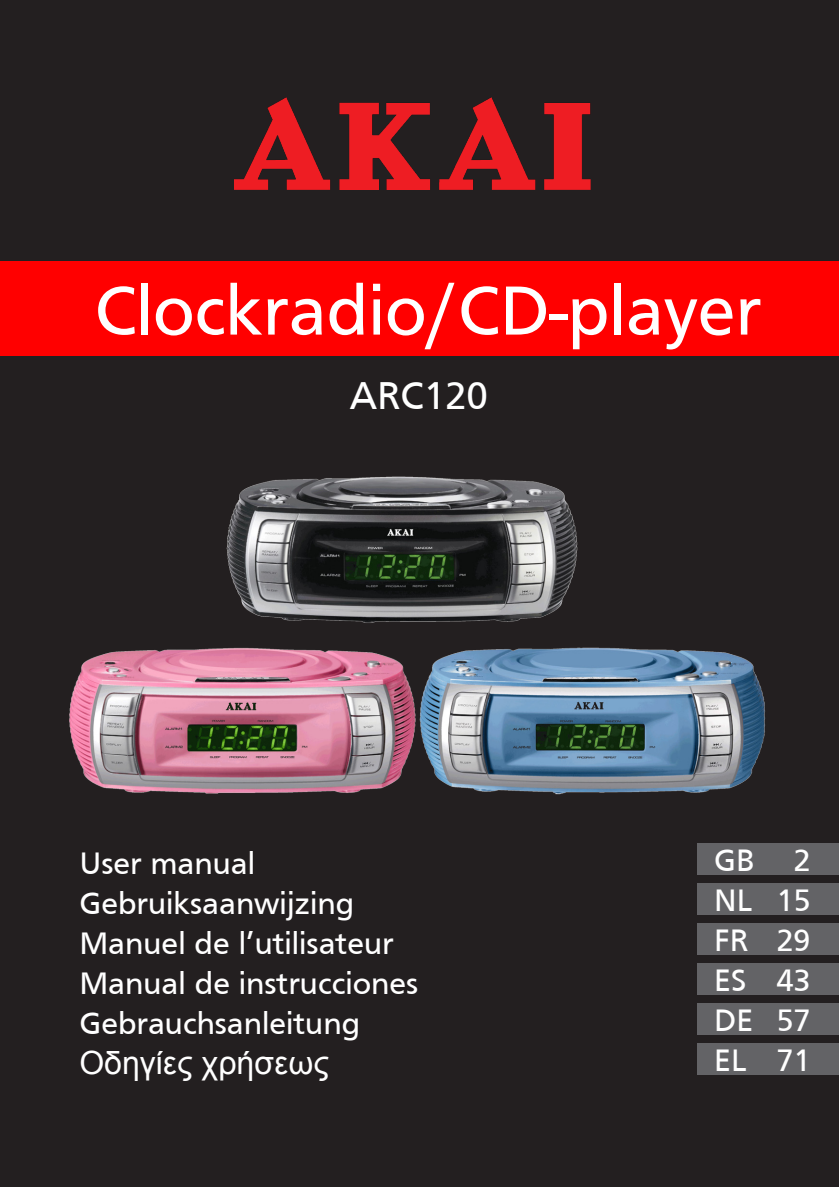
<style>
.page{position:relative;width:839px;height:1187px;background:#231f20}
.page>*{position:absolute;margin:0;border:0;box-sizing:border-box;transform-origin:0 0}
.t1{font:72px "Frutiger Roman";color:#fff}
.t2{font:40px "Frutiger Roman";color:#fff}
.t3{font:32px "Frutiger Roman";color:#fff}
.t4{font:32px "Arial";color:#fff}
</style>
<div class="page">
<div style="left:0;top:261px;width:839px;height:95px;background:#f00"></div>
<img style="left:234px;top:98px;width:357px;height:91px">
<img style="left:69px;top:476px;width:696px;height:319px">
<div style="left:697px;top:843px;width:142px;height:32px;background:#636366"></div>
<div style="left:697px;top:883px;width:142px;height:32px;background:#636366"></div>
<div style="left:697px;top:923px;width:142px;height:32px;background:#636366"></div>
<div style="left:697px;top:963px;width:142px;height:32px;background:#636366"></div>
<div style="left:697px;top:1003px;width:142px;height:32px;background:#636366"></div>
<div style="left:697px;top:1044px;width:142px;height:31px;background:#636366"></div>
<p class="t1" style="left:95px;top:270px;width:668px">Clockradio/CD-player</p>
<p class="t2" style="left:350px;top:373px;width:140px">ARC120</p>
<p class="t3" style="left:79px;top:845px;width:177px">User manual</p>
<p class="t3" style="left:79px;top:885px;width:276px">Gebruiksaanwijzing</p>
<p class="t3" style="left:79px;top:925px;width:316px">Manuel de l’utilisateur</p>
<p class="t3" style="left:79px;top:965px;width:340px">Manual de instrucciones</p>
<p class="t3" style="left:79px;top:1005px;width:282px">Gebrauchsanleitung</p>
<p class="t4" style="left:79px;top:1042px;width:251px">Οδηγίες χρήσεως</p>
<p class="t3" style="left:714px;top:842px;width:98px">GB 2</p>
<p class="t3" style="left:714px;top:882px;width:98px">NL 15</p>
<p class="t3" style="left:714px;top:922px;width:98px">FR 29</p>
<p class="t3" style="left:714px;top:962px;width:98px">ES 43</p>
<p class="t3" style="left:714px;top:1002px;width:98px">DE 57</p>
<p class="t3" style="left:714px;top:1042px;width:98px">EL 71</p>
</div>
